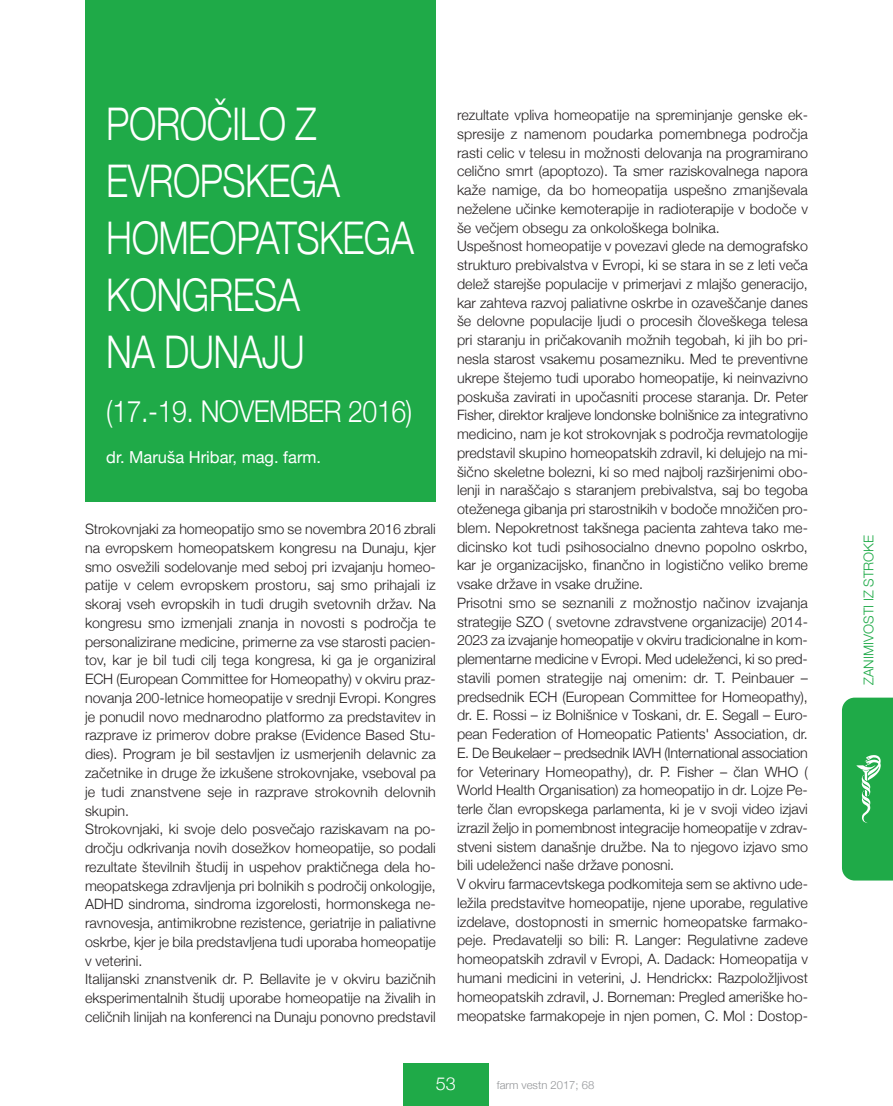
<style>
.page{position:relative;width:893px;height:1106px;background:#fff}
.page>*{position:absolute;margin:0;border:0;box-sizing:border-box;transform-origin:0 0}
.t1{font:300 45px/57px "Helvetica Neue";letter-spacing:-.015em;color:#fff;scale:.82 1}
.t2{font:300 30px "Helvetica Neue";letter-spacing:-.015em;color:#fff;scale:.89 1}
.t3{font:300 18px "Helvetica Neue";color:#fff}
.t4{font:16.5px "Helvetica Neue";color:#fff}
.t5{font:300 14.25px/18.8px "Helvetica Neue";color:#231f20}
.t6{font:300 13.5px "Helvetica Neue";color:#1faa48}
.t7{font:300 11.25px "Helvetica Neue";color:#939598}
</style>
<div class="page">
<div style="left:403px;top:1063px;width:85px;height:43px;background:#1faa48"></div>
<svg style="left:842px;top:697px;width:51px;height:183px;background:#2bae51"></svg>
<div style="left:85px;top:0;width:351px;height:501px;background:#1faa48"></div>
<h1 class="t1" style="left:106px;top:95px;width:377px">POROČILO Z<br>EVROPSKEGA<br>HOMEOPATSKEGA<br>KONGRESA<br>NA DUNAJU</h1>
<h2 class="t2" style="left:106px;top:393px;width:345px">(17.-19. NOVEMBER 2016)</h2>
<p class="t4" style="left:106px;top:447px;width:216px">dr. Maruša Hribar, mag. farm.</p>
<p class="t5" style="left:85px;top:519px;width:352px">Strokovnjaki za homeopatijo smo se novembra 2016 zbrali na evropskem homeopatskem kongresu na Dunaju, kjer smo osvežili sodelovanje med seboj pri izvajanju homeo&shy;patije v celem evropskem prostoru, saj smo prihajali iz skoraj vseh evropskih in tudi drugih svetovnih držav. Na kongresu smo izmenjali znanja in novosti s področja te personalizirane medicine, primerne za vse starosti pacien&shy;tov, kar je bil tudi cilj tega kongresa, ki ga je organiziral ECH (European Committee for Homeopathy) v okviru praz&shy;novanja 200-letnice homeopatije v srednji Evropi. Kongres je ponudil novo mednarodno platformo za predstavitev in razprave iz primerov dobre prakse (Evidence Based Stu&shy;dies). Program je bil sestavljen iz usmerjenih delavnic za začetnike in druge že izkušene strokovnjake, vseboval pa je tudi znanstvene seje in razprave strokovnih delovnih skupin.<br>Strokovnjaki, ki svoje delo posvečajo raziskavam na po&shy;dročju odkrivanja novih dosežkov homeopatije, so podali rezultate številnih študij in uspehov praktičnega dela ho&shy;meopatskega zdravljenja pri bolnikih s področij onkologije, ADHD sindroma, sindroma izgorelosti, hormonskega ne&shy;ravnovesja, antimikrobne rezistence, geriatrije in paliativne oskrbe, kjer je bila predstavljena tudi uporaba homeopatije v veterini.<br>Italijanski znanstvenik dr. P. Bellavite je v okviru bazičnih eksperimentalnih študij uporabe homeopatije na živalih in celičnih linijah na konferenci na Dunaju ponovno predstavil</p>
<p class="t5" style="left:457px;top:105px;width:352px">rezultate vpliva homeopatije na spreminjanje genske ek&shy;spresije z namenom poudarka pomembnega področja rasti celic v telesu in možnosti delovanja na programirano celično smrt (apoptozo). Ta smer raziskovalnega napora kaže namige, da bo homeopatija uspešno zmanjševala neželene učinke kemoterapije in radioterapije v bodoče v še večjem obsegu za onkološkega bolnika.<br>Uspešnost homeopatije v povezavi glede na demografsko strukturo prebivalstva v Evropi, ki se stara in se z leti veča delež starejše populacije v primerjavi z mlajšo generacijo, kar zahteva razvoj paliativne oskrbe in ozaveščanje danes še delovne populacije ljudi o procesih človeškega telesa pri staranju in pričakovanih možnih tegobah, ki jih bo pri&shy;nesla starost vsakemu posamezniku. Med te preventivne ukrepe štejemo tudi uporabo homeopatije, ki neinvazivno poskuša zavirati in upočasniti procese staranja. Dr. Peter fisher, direktor kraljeve londonske bolnišnice za integrativno medicino, nam je kot strokovnjak s področja revmatologije predstavil skupino homeopatskih zdravil, ki delujejo na mi&shy;šično skeletne bolezni, ki so med najbolj razširjenimi obo&shy;lenji in naraščajo s staranjem prebivalstva, saj bo tegoba oteženega gibanja pri starostnikih v bodoče množičen pro&shy;blem. Nepokretnost takšnega pacienta zahteva tako me&shy;dicinsko kot tudi psihosocialno dnevno popolno oskrbo, kar je organizacijsko, finančno in logistično veliko breme vsake države in vsake družine.<br>Prisotni smo se seznanili z možnostjo načinov izvajanja strategije SZO ( svetovne zdravstvene organizacije) 2014- 2023 za izvajanje homeopatije v okviru tradicionalne in kom&shy;plementarne medicine v Evropi. Med udeleženci, ki so pred&shy;stavili pomen strategije naj omenim: dr. T. Peinbauer – predsednik ECH (European Committee for Homeopathy), dr. E. Rossi – iz Bolnišnice v Toskani, dr. E. Segall – Euro&shy;pean federation of Homeopatic Patients' Association, dr.<br>E. De Beukelaer – predsednik IAVH (International association for Veterinary Homeopathy), dr. P. fisher – član WHO ( World Health Organisation) za homeopatijo in dr. Lojze Pe&shy;terle član evropskega parlamenta, ki je v svoji video izjavi izrazil željo in pomembnost integracije homeopatije v zdrav&shy;stveni sistem današnje družbe. Na to njegovo izjavo smo bili udeleženci naše države ponosni.<br>V okviru farmacevtskega podkomiteja sem se aktivno ude&shy;ležila predstavitve homeopatije, njene uporabe, regulative izdelave, dostopnosti in smernic homeopatske farmako&shy;peje. Predavatelji so bili: R. Langer: Regulativne zadeve homeopatskih zdravil v Evropi, A. Dadack: Homeopatija v humani medicini in veterini, J. Hendrickx: Razpoložljivost homeopatskih zdravil, J. Borneman: Pregled ameriške ho&shy;meopatske farmakopeje in njen pomen, C. Mol : Dostop-</p>
<p class="t3" style="left:436px;top:1072px;width:22px">53</p>
<p class="t7" style="left:497px;top:1078px;width:99px">farm vestn 2017; 68</p>
<p class="t6" style="left:860px;top:685px;width:151px;rotate:-90deg">ZANIMIVOSTI IZ STROKE</p>
</div>
